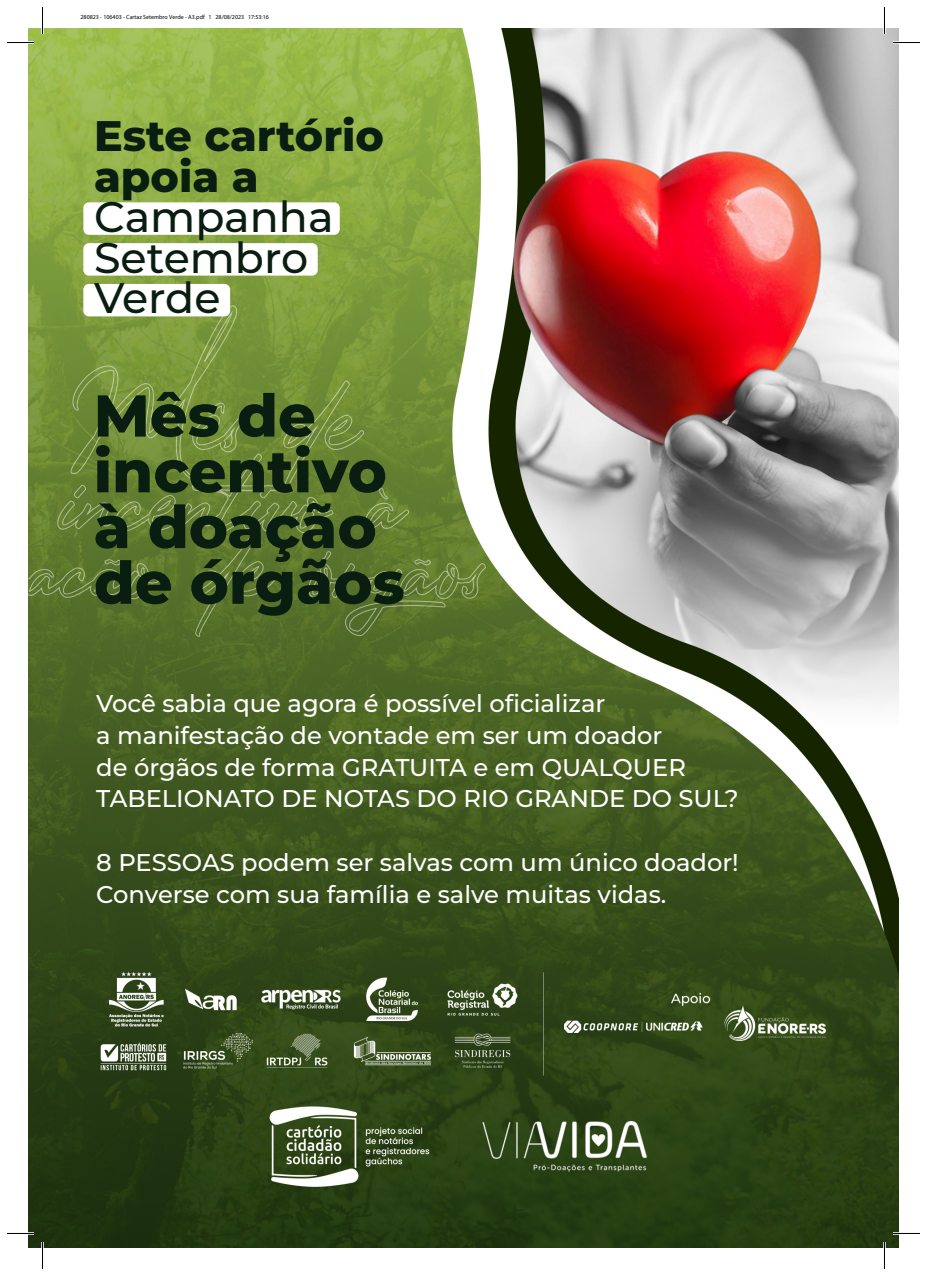
<style>
.page{position:relative;width:927px;height:1276px;background:#fff}
.page>*{position:absolute;margin:0;border:0;box-sizing:border-box;transform-origin:0 0}
.t1{font:800 58.8px/55.7px "Montserrat";color:#0a1d11}
.t2{font:500 42.7px/40.4px "Montserrat";color:#0a1d11}
.t3{font:800 42.7px/40.4px "Montserrat";color:#0a1d11}
.t4{font:500 24.2px/31.7px "Montserrat";color:#fff}
.t5{font:6px "Myriad Pro";color:#000}
</style>
<div class="page">
<img style="left:28px;top:28px;width:871px;height:1219px">
<div style="left:83px;top:202px;width:257px;height:33px;background:#fff;border-radius:6px"></div>
<div style="left:83px;top:243px;width:235px;height:33px;background:#fff;border-radius:6px"></div>
<div style="left:83px;top:284px;width:147px;height:32px;background:#fff;border-radius:6px"></div>
<svg style="left:28px;top:306px;width:458px;height:330px;background:#738d40"></svg>
<hr style="left:7px;top:41px;width:27px;height:3px;background:#fff">
<hr style="left:893px;top:41px;width:27px;height:3px;background:#fff">
<hr style="left:7px;top:1232px;width:27px;height:2px;background:#fff">
<hr style="left:893px;top:1232px;width:27px;height:2px;background:#fff">
<hr style="left:41px;top:7px;width:3px;height:27px;background:#fff">
<hr style="left:41px;top:1242px;width:3px;height:27px;background:#fff">
<hr style="left:883px;top:7px;width:3px;height:27px;background:#fff">
<hr style="left:883px;top:1242px;width:3px;height:27px;background:#fff">
<svg style="left:7px;top:42px;width:27px;height:1px"></svg>
<svg style="left:893px;top:42px;width:27px;height:1px"></svg>
<svg style="left:7px;top:1233px;width:27px;height:1px"></svg>
<svg style="left:893px;top:1233px;width:27px;height:1px"></svg>
<svg style="left:42px;top:7px;width:1px;height:27px"></svg>
<svg style="left:42px;top:1242px;width:1px;height:27px"></svg>
<svg style="left:884px;top:7px;width:1px;height:27px"></svg>
<svg style="left:884px;top:1242px;width:1px;height:27px"></svg>
<p class="t5" style="left:81px;top:13px;width:190px">280823 - 106403 - Cartaz Setembro Verde - A3.pdf 1 28/08/2023 17:53:16</p>
<h2 class="t3" style="left:94px;top:115px;width:291px">Este cartório apoia a</h2>
<h2 class="t2" style="left:94px;top:196px;width:241px">Campanha<br>Setembro<br>Verde</h2>
<h1 class="t1" style="left:94px;top:386px;width:313px">Mês de incentivo à doação de órgãos</h1>
<p class="t4" style="left:96px;top:687px;width:644px">Você sabia que agora é possível oficializar<br>a manifestação de vontade em ser um doador<br>de órgãos de forma GRATUITA e em QUALQUER TABELIONATO DE NOTAS DO RIO GRANDE DO SUL?</p>
<p class="t4" style="left:96px;top:846px;width:644px">8 PESSOAS podem ser salvas com um único doador!<br>Converse com sua família e salve muitas vidas.</p>
</div>
